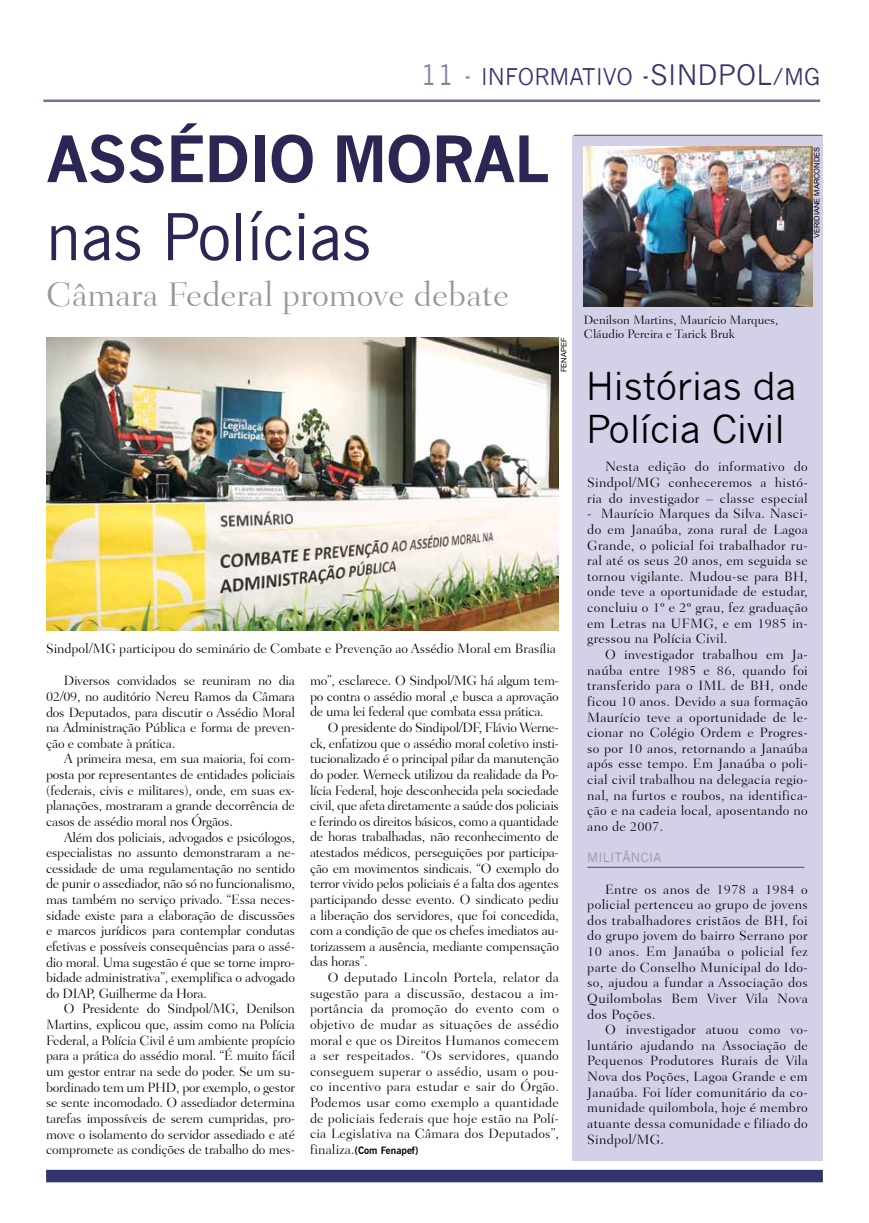
<style>
.page{position:relative;width:869px;height:1223px;background:#fff}
.page>*{position:absolute;margin:0;border:0;box-sizing:border-box;transform-origin:0 0}
.t1{font:65px "News Gothic BT";color:#2a2755}
.t2{font:700 62.5px "News Gothic";letter-spacing:-.025em;color:#2a2755}
.t3{font:37.5px/43.1px "News Gothic";color:#000}
.t4{font:300 35px "Fairfield LH45";color:#95979a}
.t5{font:22.5px "News Gothic";color:#33346e}
.t6{font:300 13.75px/15.6px "Fairfield LH45";letter-spacing:-.005em;color:#000;text-align:justify}
.t7{font:300 12.5px/14.4px "Fairfield LH45";color:#000}
.t8{font:12.5px "News Gothic";letter-spacing:.02em;color:#95979a}
.t9{font:700 10px "News Gothic BT";color:#000}
.t10{font:7.5px "Arial";color:#000}
.s1{font-size:27.5px;color:#8c81a3}
.s2{font-size:27.5px}
.s3{font-family:"Fairfield LH45";font-weight:300;font-size:13.75px}
</style>
<div class="page">
<hr style="left:43px;top:99px;width:776px;height:3px;background:#7a7096">
<div style="left:46px;top:1169px;width:776px;height:13px;background:#33346e"></div>
<img style="left:46px;top:338px;width:512px;height:293px">
<div style="left:572px;top:135px;width:250px;height:1025px;background:#d2d1e8"></div>
<hr style="left:573px;top:135px;width:248px;height:1px;background:#666">
<img style="left:583px;top:146px;width:228px;height:160px">
<hr style="left:587px;top:867px;width:217px;height:1px;background:#4d4d4d">
<h3 class="t5" style="left:420px;top:64px;width:265px"><span class="s1">11 -</span> INFORMATIVO <span class="s2">-SINDPOL</span></h3>
<h3 class="t5" style="left:771px;top:64px;width:50px">/MG</h3>
<h2 class="t2" style="left:46px;top:121px;width:465px">ASSÉDIO MORAL</h2>
<h1 class="t1" style="left:46px;top:198px;width:326px">nas Polícias</h1>
<h3 class="t4" style="left:46px;top:274px;width:464px">Câmara Federal promove debate</h3>
<p class="t10" style="left:558px;top:372px;width:35px;rotate:-90deg">fenapef</p>
<p class="t6" style="left:46px;top:641px;width:511px">Sindpol/MG participou do seminário de Combate e Prevenção ao Assédio Moral em Brasília</p>
<p class="t6" style="left:46px;top:673px;width:250px;text-indent:18px">Diversos convidados se reuniram no dia 02/09, no auditório Nereu Ramos da Câmara dos Deputados, para discutir o Assédio Moral na Administração Pública e forma de preven&shy;ção e combate à prática.</p>
<p class="t6" style="left:46px;top:751px;width:250px;text-indent:18px">A primeira mesa, em sua maioria, foi com&shy;posta por representantes de entidades policiais (federais, civis e militares), onde, em suas ex&shy;planações, mostraram a grande decorrência de casos de assédio moral nos Órgãos.</p>
<p class="t6" style="left:46px;top:829px;width:250px;text-indent:18px">Além dos policiais, advogados e psicólogos, especialistas no assunto demonstraram a ne&shy;cessidade de uma regulamentação no sentido de punir o assediador, não só no funcionalismo, mas também no serviço privado. “Essa neces&shy;sidade existe para a elaboração de discussões e marcos jurídicos para contemplar condutas efetivas e possíveis consequências para o assé&shy;dio moral. Uma sugestão é que se torne impro&shy;bidade administrativa”, exemplifica o advogado do DIAP, Guilherme da Hora.</p>
<p class="t6" style="left:46px;top:1001px;width:250px;text-indent:18px">O Presidente do Sindpol/MG, Denilson Martins, explicou que, assim como na Polícia Federal, a Polícia Civil é um ambiente propício para a prática do assédio moral. “É muito fácil um gestor entrar na sede do poder. Se um su&shy;bordinado tem um PHD, por exemplo, o gestor se sente incomodado. O assediador determina tarefas impossíveis de serem cumpridas, pro&shy;move o isolamento do servidor assediado e até compromete as condições de trabalho do mes-</p>
<p class="t6" style="left:310px;top:673px;width:250px">mo”, esclarece. O Sindpol/MG há algum tem&shy;po contra o assédio moral ,e busca a aprovação de uma lei federal que combata essa prática.</p>
<p class="t6" style="left:310px;top:719px;width:250px;text-indent:18px">O presidente do Sindipol/DF, Flávio Werne&shy;ck, enfatizou que o assédio moral coletivo insti&shy;tucionalizado é o principal pilar da manutenção do poder. Werneck utilizou da realidade da Po&shy;lícia Federal, hoje desconhecida pela sociedade civil, que afeta diretamente a saúde dos policiais e ferindo os direitos básicos, como a quantidade de horas trabalhadas, não reconhecimento de atestados médicos, perseguições por participa&shy;ção em movimentos sindicais. “O exemplo do terror vivido pelos policiais é a falta dos agentes participando desse evento. O sindicato pediu a liberação dos servidores, que foi concedida, com a condição de que os chefes imediatos au&shy;torizassem a ausência, mediante compensação das horas”.</p>
<p class="t6" style="left:310px;top:969px;width:250px;text-indent:18px">O deputado Lincoln Portela, relator da sugestão para a discussão, destacou a im&shy;portância da promoção do evento com o objetivo de mudar as situações de assédio moral e que os Direitos Humanos comecem a ser respeitados. “Os servidores, quando conseguem superar o assédio, usam o pou&shy;co incentivo para estudar e sair do Órgão.<br>Podemos usar como exemplo a quantidade de policiais federais que hoje estão na Polí&shy;cia Legislativa na Câmara dos Deputados”,</p>
<p class="t9" style="left:310px;top:1144px;width:110px"><span class="s3">finaliza.</span>(Com Fenapef)</p>
<p class="t10" style="left:811px;top:238px;width:92px;rotate:-90deg">veridiane marcondes</p>
<p class="t7" style="left:583px;top:313px;width:196px">Denilson Martins, Maurício Marques,<br>Cláudio Pereira e Tarick Bruk</p>
<h3 class="t3" style="left:586px;top:365px;width:212px">HISTÓRIAS DA<br>POLÍCIA CIVIL</h3>
<p class="t6" style="left:587px;top:459px;width:222px;text-indent:18px">Nesta edição do informativo do Sindpol/MG conheceremos a histó&shy;ria do investigador – classe especial</p>
<p class="t6" style="left:587px;top:506px;width:222px">- Maurício Marques da Silva. Nasci&shy;do em Janaúba, zona rural de Lagoa Grande, o policial foi trabalhador ru&shy;ral até os seus 20 anos, em seguida se tornou vigilante. Mudou-se para BH, onde teve a oportunidade de estudar, concluiu o 1º e 2º grau, fez graduação em Letras na UFMG, e em 1985 in&shy;gressou na Polícia Civil.</p>
<p class="t6" style="left:587px;top:646px;width:222px;text-indent:18px">O investigador trabalhou em Ja&shy;naúba entre 1985 e 86, quando foi transferido para o IML de BH, onde ficou 10 anos. Devido a sua formação Maurício teve a oportunidade de le&shy;cionar no Colégio Ordem e Progres&shy;so por 10 anos, retornando a Janaúba após esse tempo. Em Janaúba o poli&shy;cial civil trabalhou na delegacia regio&shy;nal, na furtos e roubos, na identifica&shy;ção e na cadeia local, aposentando no ano de 2007.</p>
<p class="t8" style="left:587px;top:850px;width:76px">MILITÂNCIA</p>
<p class="t6" style="left:587px;top:881px;width:222px;text-indent:18px">Entre os anos de 1978 a 1984 o policial pertenceu ao grupo de jovens dos trabalhadores cristãos de BH, foi do grupo jovem do bairro Serrano por 10 anos. Em Janaúba o policial fez parte do Conselho Municipal do Ido&shy;so, ajudou a fundar a Associação dos Quilombolas Bem Viver Vila Nova dos Poções.</p>
<p class="t6" style="left:587px;top:1021px;width:222px;text-indent:18px">O investigador atuou como vo&shy;luntário ajudando na Associação de Pequenos Produtores Rurais de Vila Nova dos Poções, Lagoa Grande e em Janaúba. Foi líder comunitário da co&shy;munidade quilombola, hoje é membro atuante dessa comunidade e filiado do Sindpol/MG.</p>
</div>
